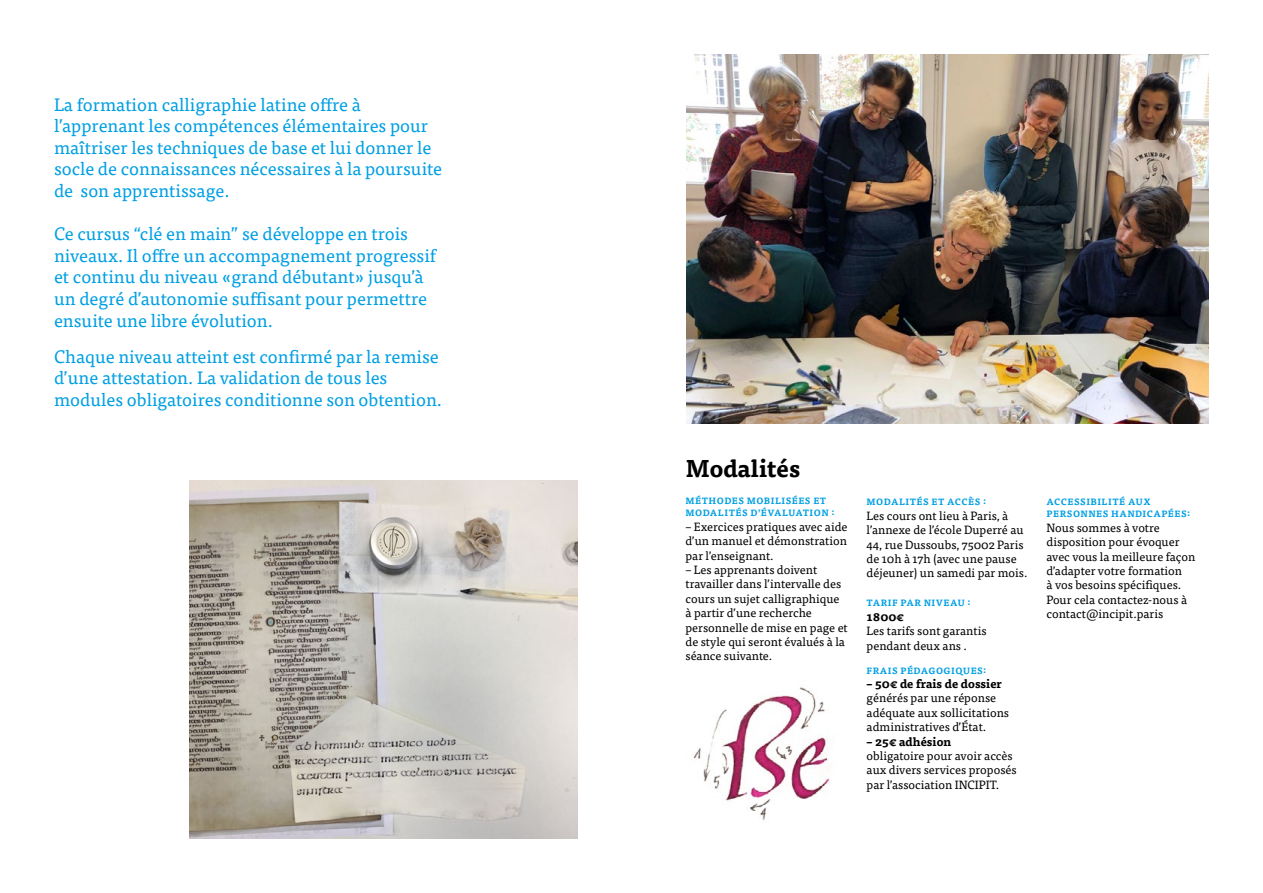
<style>
.page{position:relative;width:1263px;height:893px;background:#fff}
.page>*{position:absolute;margin:0;border:0;box-sizing:border-box;transform-origin:0 0}
.t1{font:700 24px "Tisa Pro";color:#000}
.t2{font:18px/21.6px "Tisa Pro";color:#009fe3}
.t3{font:12px/14.4px "Tisa Pro";color:#000}
.t4{font:700 12px "Tisa Pro";color:#000}
.t5{font:700 9px/12px "Tisa Pro";letter-spacing:.05em;color:#009fe3}
</style>
<div class="page">
<img style="left:693px;top:687px;width:137px;height:133px">
<img style="left:686px;top:55px;width:523px;height:368px">
<img style="left:189px;top:481px;width:388px;height:358px">
<h2 class="t2" style="left:54px;top:92px;width:390px">La formation calligraphie latine offre à l’apprenant les compétences élémentaires pour maîtriser les techniques de base et lui donner le socle de connaissances nécessaires à la poursuite de son apprentissage.</h2>
<h2 class="t2" style="left:54px;top:222px;width:383px">Ce cursus “clé en main” se développe en trois niveaux. Il offre un accompagnement progressif et continu du niveau «grand débutant» jusqu’à un degré d’autonomie suffisant pour permettre ensuite une libre évolution.</h2>
<h2 class="t2" style="left:54px;top:344px;width:390px">Chaque niveau atteint est confirmé par la remise d’une attestation. La validation de tous les modules obligatoires conditionne son obtention.</h2>
<h1 class="t1" style="left:685px;top:449px;width:116px">Modalités</h1>
<p class="t5" style="left:685px;top:495px;width:150px">MÉTHODES MOBILISÉES ET<br>MODALITÉS D’ÉVALUATION :</p>
<p class="t3" style="left:685px;top:519px;width:163px;text-align:justify">– Exercices pratiques avec aide d’un manuel et démonstration par l’enseignant.</p>
<p class="t3" style="left:685px;top:562px;width:164px">– Les apprenants doivent travailler dans l’intervalle des cours un sujet calligraphique à partir d’une recherche personnelle de mise en page et de style qui seront évalués à la séance suivante.</p>
<p class="t5" style="left:867px;top:496px;width:121px">MODALITÉS ET ACCÈS :</p>
<p class="t3" style="left:867px;top:508px;width:162px">Les cours ont lieu à Paris, à l’annexe de l’école Duperré au<br>44, rue Dussoubs, 75002 Paris de 10h à 17h (avec une pause déjeuner) un samedi par mois.</p>
<p class="t5" style="left:867px;top:597px;width:105px">TARIF PAR NIVEAU :</p>
<p class="t4" style="left:867px;top:607px;width:39px">1800€</p>
<p class="t3" style="left:867px;top:623px;width:121px">Les tarifs sont garantis pendant deux ans .</p>
<p class="t5" style="left:867px;top:664px;width:121px">FRAIS PÉDAGOGIQUES:</p>
<p class="t4" style="left:867px;top:674px;width:137px">– 50€ de frais de dossier</p>
<p class="t3" style="left:867px;top:690px;width:144px">générés par une réponse adéquate aux sollicitations administratives d’État.</p>
<p class="t4" style="left:867px;top:732px;width:86px">– 25€ adhésion</p>
<p class="t3" style="left:867px;top:748px;width:152px">obligatoire pour avoir accès aux divers services proposés par l’association INCIPIT.</p>
<p class="t5" style="left:1046px;top:496px;width:145px">ACCESSIBILITÉ AUX<br>PERSONNES HANDICAPÉES:</p>
<p class="t3" style="left:1046px;top:520px;width:150px">Nous sommes à votre disposition pour évoquer avec vous la meilleure façon d’adapter votre formation<br>à vos besoins spécifiques.<br>Pour cela contactez-nous à contact@incipit.paris</p>
</div>
